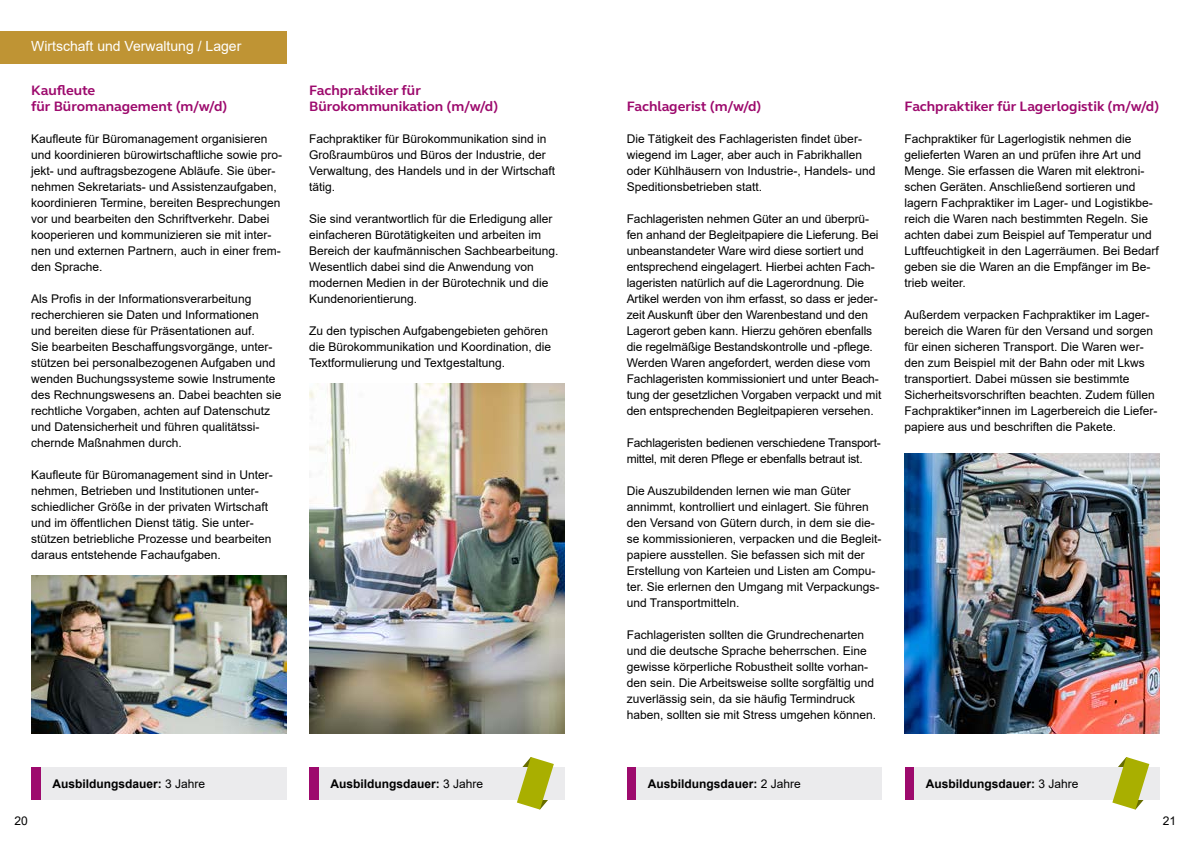
<style>
.page{position:relative;width:1191px;height:842px;background:#fff}
.page>*{position:absolute;margin:0;border:0;box-sizing:border-box;transform-origin:0 0}
.t1{font:700 14px/16px "FS Elliot";color:#9d0a6d}
.t2{font:14px "Arial";color:#fff}
.t3{font:12px/16px "Arial";color:#000}
.t4{font:700 12px "Arial";color:#000}
.t5{font:12px/16px "Arial";letter-spacing:-.02em;color:#000}
.s1{font-weight:400}
</style>
<div class="page">
<div style="left:31px;top:767px;width:10px;height:32px;background:#9d0a6d"></div>
<div style="left:41px;top:767px;width:245px;height:32px;background:#ebebed"></div>
<div style="left:0;top:31px;width:286px;height:32px;background:#bf9434"></div>
<div style="left:309px;top:767px;width:10px;height:32px;background:#9d0a6d"></div>
<div style="left:319px;top:767px;width:245px;height:32px;background:#ebebed"></div>
<svg style="left:517px;top:757px;width:37px;height:52px"></svg>
<img style="left:309px;top:383px;width:255px;height:351px">
<img style="left:31px;top:575px;width:255px;height:159px">
<div style="left:626px;top:767px;width:10px;height:32px;background:#9d0a6d"></div>
<div style="left:636px;top:767px;width:246px;height:32px;background:#ebebed"></div>
<div style="left:904px;top:767px;width:10px;height:32px;background:#9d0a6d"></div>
<div style="left:914px;top:767px;width:245px;height:32px;background:#ebebed"></div>
<svg style="left:1112px;top:757px;width:37px;height:52px"></svg>
<img style="left:904px;top:454px;width:255px;height:280px">
<p class="t2" style="left:31px;top:37px;width:212px">Wirtschaft und Verwaltung / Lager</p>
<p class="t1" style="left:31px;top:82px;width:198px">Kaufleute<br>für Büromanagement (m/w/d)</p>
<p class="t3" style="left:31px;top:131px;width:252px">Kaufleute für Büromanagement organisieren und koordinieren bürowirtschaftliche sowie pro&shy;jekt- und auftragsbezogene Abläufe. Sie über&shy;nehmen Sekretariats- und Assistenzaufgaben, koordinieren Termine, bereiten Besprechungen vor und bearbeiten den Schriftverkehr. Dabei kooperieren und kommunizieren sie mit inter&shy;nen und externen Partnern, auch in einer frem&shy;den Sprache.</p>
<p class="t3" style="left:31px;top:291px;width:252px">Als Profis in der Informationsverarbeitung recherchieren sie Daten und Informationen und bereiten diese für Präsentationen auf.<br>Sie bearbeiten Beschaffungsvorgänge, unter&shy;stützen bei personalbezogenen Aufgaben und wenden Buchungssysteme sowie Instrumente des Rechnungswesens an. Dabei beachten sie rechtliche Vorgaben, achten auf Datenschutz und Datensicherheit und führen qualitätssi&shy;chernde Maßnahmen durch.</p>
<p class="t3" style="left:31px;top:467px;width:243px">Kaufleute für Büromanagement sind in Unter&shy;nehmen, Betrieben und Institutionen unter&shy;schiedlicher Größe in der privaten Wirtschaft und im öffentlichen Dienst tätig. Sie unter&shy;stützen betriebliche Prozesse und bearbeiten daraus entstehende Fachaufgaben.</p>
<p class="t1" style="left:309px;top:82px;width:191px">Fachpraktiker für<br>Bürokommunikation (m/w/d)</p>
<p class="t3" style="left:309px;top:131px;width:248px">Fachpraktiker für Bürokommunikation sind in Großraumbüros und Büros der Industrie, der Verwaltung, des Handels und in der Wirtschaft tätig.</p>
<p class="t3" style="left:309px;top:211px;width:251px">Sie sind verantwortlich für die Erledigung aller einfacheren Bürotätigkeiten und arbeiten im Bereich der kaufmännischen Sachbearbeitung.<br>Wesentlich dabei sind die Anwendung von modernen Medien in der Bürotechnik und die Kundenorientierung.</p>
<p class="t3" style="left:309px;top:323px;width:244px">Zu den typischen Aufgabengebieten gehören die Bürokommunikation und Koordination, die<br>Textformulierung und Textgestaltung.</p>
<p class="t4" style="left:52px;top:775px;width:154px">Ausbildungsdauer: <span class="s1">3 Jahre</span></p>
<p class="t4" style="left:330px;top:775px;width:154px">Ausbildungsdauer: <span class="s1">3 Jahre</span></p>
<p class="t1" style="left:626px;top:98px;width:136px">Fachlagerist (m/w/d)</p>
<p class="t3" style="left:626px;top:131px;width:250px">Die Tätigkeit des Fachlageristen findet über&shy;wiegend im Lager, aber auch in Fabrikhallen oder Kühlhäusern von Industrie-, Handels- und Speditionsbetrieben statt.</p>
<p class="t3" style="left:626px;top:211px;width:256px">Fachlageristen nehmen Güter an und überprü&shy;fen anhand der Begleitpapiere die Lieferung. Bei unbeanstandeter Ware wird diese sortiert und entsprechend eingelagert. Hierbei achten Fach&shy;lageristen natürlich auf die Lagerordnung. Die Artikel werden von ihm erfasst, so dass er jeder&shy;zeit Auskunft über den Warenbestand und den Lagerort geben kann. Hierzu gehören ebenfalls die regelmäßige Bestandskontrolle und -pflege.<br>Werden Waren angefordert, werden diese vom Fachlageristen kommissioniert und unter Beach&shy;tung der gesetzlichen Vorgaben verpackt und mit den entsprechenden Begleitpapieren versehen.</p>
<p class="t5" style="left:626px;top:435px;width:256px">Fachlageristen bedienen verschiedene Transport&shy;mittel, mit deren Pflege er ebenfalls betraut ist.</p>
<p class="t3" style="left:626px;top:483px;width:256px">Die Auszubildenden lernen wie man Güter annimmt, kontrolliert und einlagert. Sie führen den Versand von Gütern durch, in dem sie die&shy;se kommissionieren, verpacken und die Begleit&shy;papiere ausstellen. Sie befassen sich mit der Erstellung von Karteien und Listen am Compu&shy;ter. Sie erlernen den Umgang mit Verpackungs&shy;und Transportmitteln.</p>
<p class="t3" style="left:626px;top:627px;width:251px">Fachlageristen sollten die Grundrechenarten und die deutsche Sprache beherrschen. Eine gewisse körperliche Robustheit sollte vorhan&shy;den sein. Die Arbeitsweise sollte sorgfältig und zuverlässig sein, da sie häufig Termindruck haben, sollten sie mit Stress umgehen können.</p>
<p class="t4" style="left:648px;top:775px;width:154px">Ausbildungsdauer: <span class="s1">2 Jahre</span></p>
<p class="t1" style="left:904px;top:98px;width:256px">Fachpraktiker für Lagerlogistik (m/w/d)</p>
<p class="t3" style="left:904px;top:131px;width:256px">Fachpraktiker für Lagerlogistik nehmen die gelieferten Waren an und prüfen ihre Art und Menge. Sie erfassen die Waren mit elektroni&shy;schen Geräten. Anschließend sortieren und lagern Fachpraktiker im Lager- und Logistikbe&shy;reich die Waren nach bestimmten Regeln. Sie achten dabei zum Beispiel auf Temperatur und Luftfeuchtigkeit in den Lagerräumen. Bei Bedarf geben sie die Waren an die Empfänger im Be&shy;trieb weiter.</p>
<p class="t3" style="left:904px;top:307px;width:254px">Außerdem verpacken Fachpraktiker im Lager&shy;bereich die Waren für den Versand und sorgen für einen sicheren Transport. Die Waren wer&shy;den zum Beispiel mit der Bahn oder mit Lkws transportiert. Dabei müssen sie bestimmte Sicherheitsvorschriften beachten. Zudem füllen Fachpraktiker*innen im Lagerbereich die Liefer&shy;papiere aus und beschriften die Pakete.</p>
<p class="t4" style="left:926px;top:775px;width:154px">Ausbildungsdauer: <span class="s1">3 Jahre</span></p>
<p class="t3" style="left:15px;top:813px;width:15px">20</p>
<p class="t3" style="left:1163px;top:813px;width:15px">21</p>
</div>
